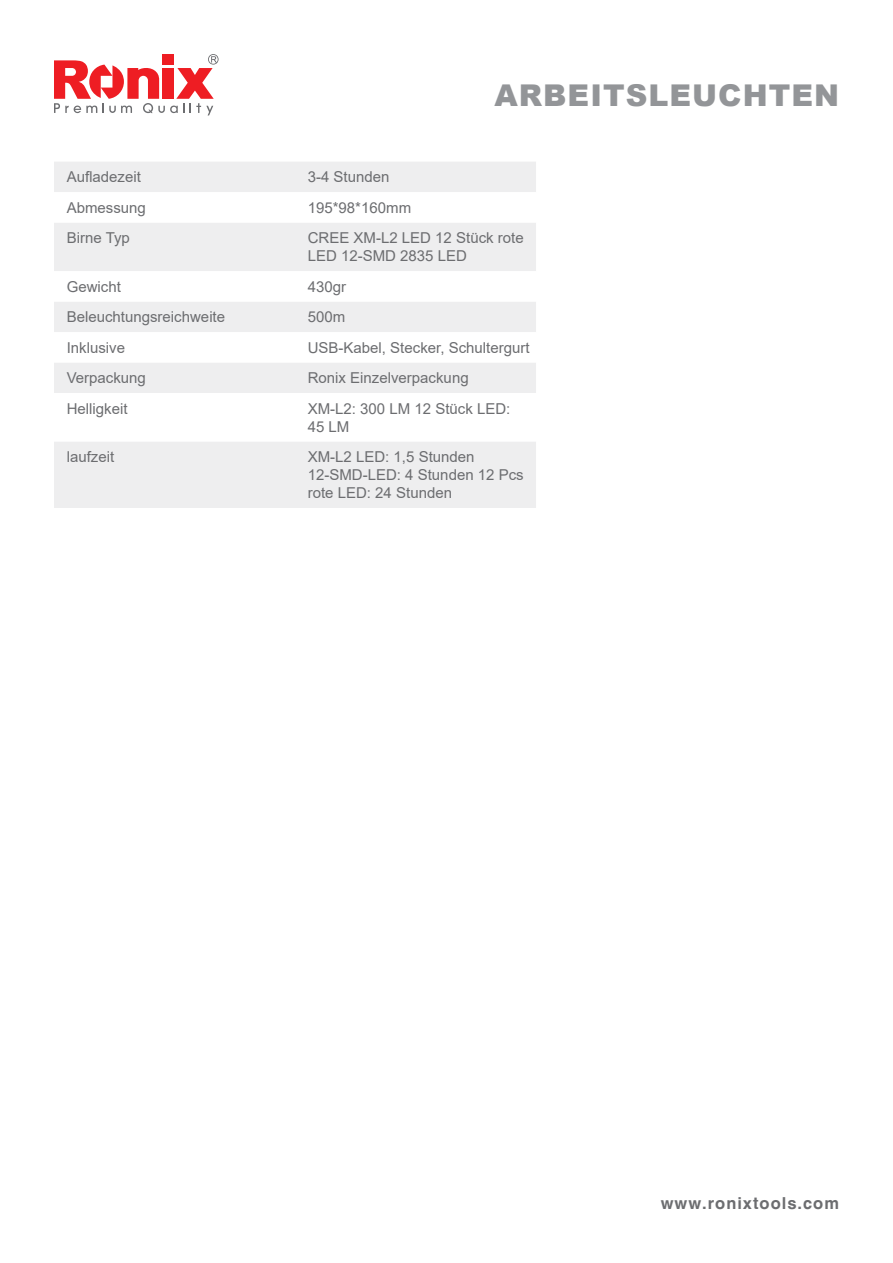
<style>
.page{position:relative;width:893px;height:1263px;background:#fff}
.page>*{position:absolute;margin:0;border:0;box-sizing:border-box;transform-origin:0 0}
.t1{font:900 30px "Arial";letter-spacing:.035em;color:#939598}
.t2{font:700 16.5px "Helvetica CE";letter-spacing:.06em;color:#6c6d70}
.t3{font:15px/18px "Arial";color:#6c6d70}
</style>
<div class="page">
<svg style="left:54px;top:54px;width:165px;height:61px"></svg>
<div style="left:163px;top:54px;width:11px;height:11px;background:#ee1d23"></div>
<div style="left:54px;top:162px;width:482px;height:346px;background:#eeeeef"></div>
<svg style="left:54px;top:192px;width:482px;height:249px"></svg>
<p class="t1" style="left:494px;top:74px;width:346px">ARBEITSLEUCHTEN</p>
<p class="t3" style="left:67px;top:168px;width:76px">Aufladezeit</p>
<p class="t3" style="left:308px;top:168px;width:83px">3-4 Stunden</p>
<p class="t3" style="left:67px;top:198px;width:81px">Abmessung</p>
<p class="t3" style="left:308px;top:198px;width:105px">195*98*160mm</p>
<p class="t3" style="left:67px;top:229px;width:65px">Birne Typ</p>
<p class="t3" style="left:308px;top:229px;width:217px">CREE XM-L2 LED 12 Stück rote<br>LED 12-SMD 2835 LED</p>
<p class="t3" style="left:67px;top:277px;width:56px">Gewicht</p>
<p class="t3" style="left:308px;top:277px;width:40px">430gr</p>
<p class="t3" style="left:67px;top:308px;width:160px">Beleuchtungsreichweite</p>
<p class="t3" style="left:308px;top:308px;width:39px">500m</p>
<p class="t3" style="left:67px;top:338px;width:60px">Inklusive</p>
<p class="t3" style="left:308px;top:338px;width:223px">USB-Kabel, Stecker, Schultergurt</p>
<p class="t3" style="left:67px;top:369px;width:81px">Verpackung</p>
<p class="t3" style="left:308px;top:369px;width:162px">Ronix Einzelverpackung</p>
<p class="t3" style="left:67px;top:399px;width:62px">Helligkeit</p>
<p class="t3" style="left:308px;top:399px;width:204px">XM-L2: 300 LM 12 Stück LED:<br>45 LM</p>
<p class="t3" style="left:67px;top:448px;width:49px">laufzeit</p>
<p class="t3" style="left:308px;top:448px;width:217px">XM-L2 LED: 1,5 Stunden<br>12-SMD-LED: 4 Stunden 12 Pcs rote LED: 24 Stunden</p>
<p class="t2" style="left:661px;top:1193px;width:180px">www.ronixtools.com</p>
</div>
